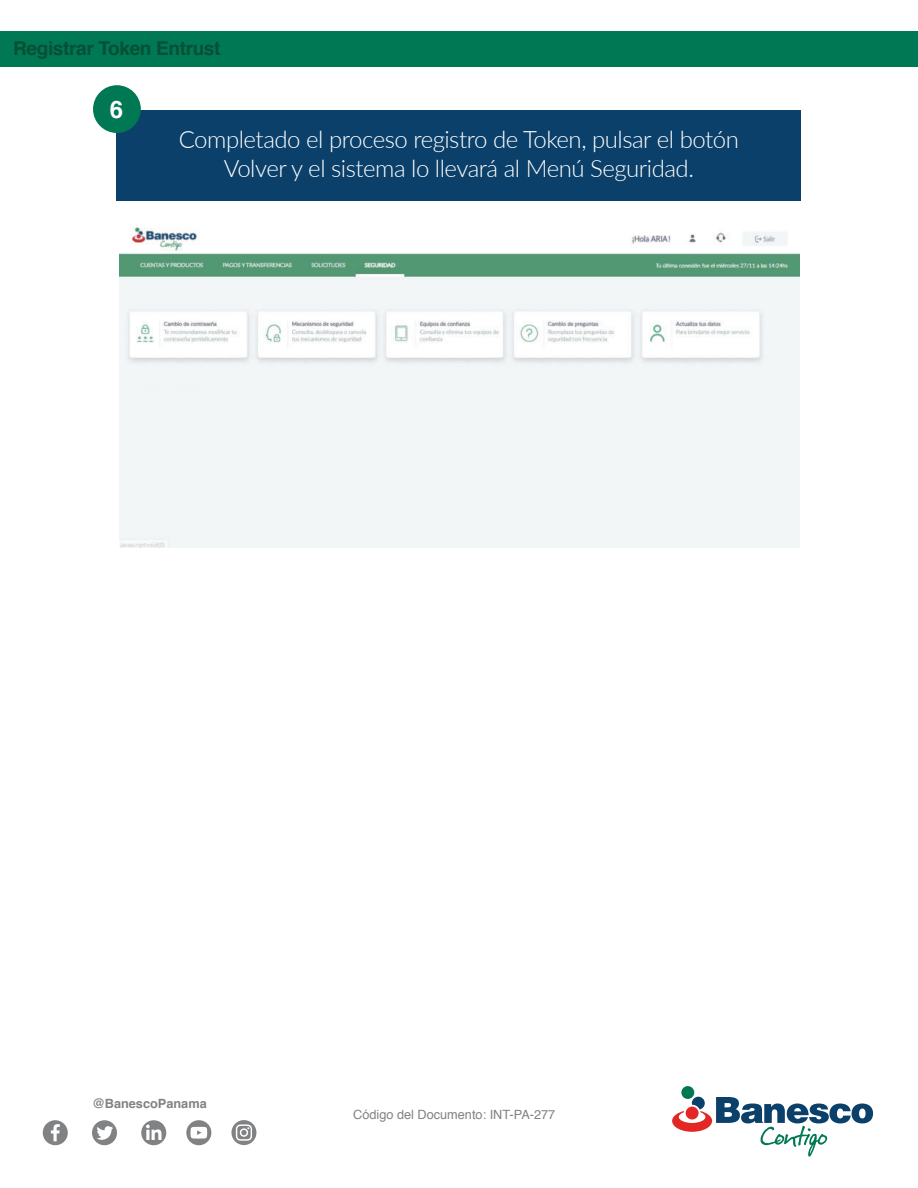
<style>
.page{position:relative;width:918px;height:1188px;background:#fff}
.page>*{position:absolute;margin:0;border:0;box-sizing:border-box;transform-origin:0 0}
.t1{font:300 24px/28.8px "Lato";letter-spacing:-.02em;color:#fff;text-align:center}
.t2{font:700 24px "Helvetica";color:#fff}
.t3{font:700 19.05px "Helvetica";letter-spacing:-.02em;color:#084f36}
.t4{font:12.75px "Helvetica";color:#808284}
.t5{font:700 12.75px "Helvetica";color:#808284}
</style>
<div class="page">
<div style="left:681px;top:1086px;width:13px;height:13px;background:#007854;border-radius:50%"></div>
<svg style="left:672px;top:1097px;width:201px;height:60px"></svg>
<svg style="left:43px;top:1120px;width:25px;height:25px"></svg>
<svg style="left:141px;top:1120px;width:25px;height:25px"></svg>
<svg style="left:92px;top:1120px;width:25px;height:25px"></svg>
<svg style="left:186px;top:1120px;width:25px;height:25px"></svg>
<svg style="left:231px;top:1120px;width:26px;height:25px"></svg>
<div style="left:0;top:31px;width:918px;height:35px;background:#007854"></div>
<div style="left:117px;top:110px;width:684px;height:91px;background:#0b406a"></div>
<div style="left:93px;top:85px;width:48px;height:48px;background:#007854;border-radius:50%"></div>
<img style="left:119px;top:227px;width:680px;height:320px">
<img style="left:566px;top:230px;width:110px;height:20px">
<p class="t3" style="left:13px;top:33px;width:209px">Registrar Token Entrust</p>
<p class="t2" style="left:110px;top:90px;width:15px">6</p>
<p class="t1" style="left:179px;top:124px;width:562px">Completado el proceso registro de Token, pulsar el botón<br>Volver y el sistema lo llevará al Menú Seguridad.</p>
<p class="t5" style="left:92px;top:1094px;width:116px">@BanescoPanama</p>
<p class="t4" style="left:353px;top:1105px;width:204px">Código del Documento: INT-PA-277</p>
</div>
